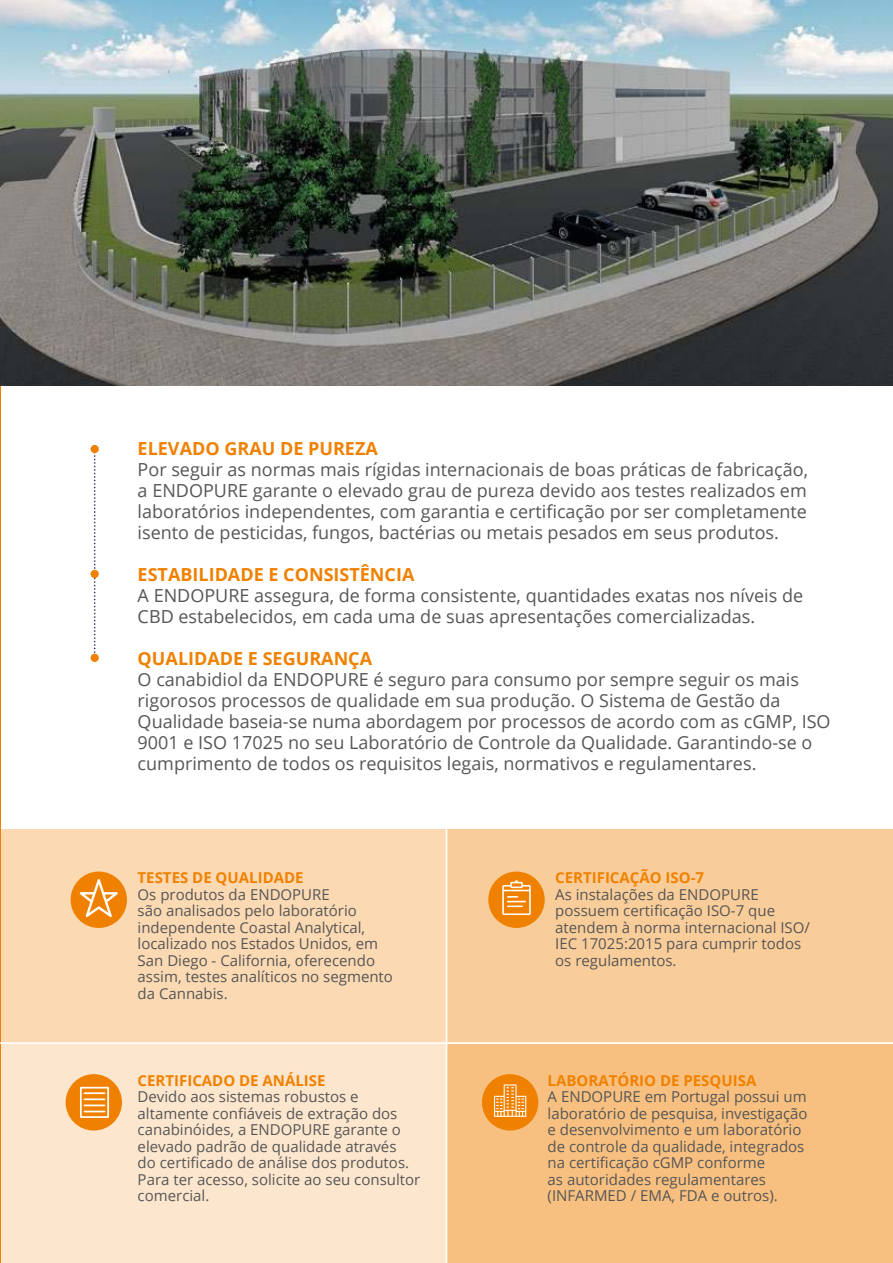
<style>
.page{position:relative;width:893px;height:1263px;background:#fff}
.page>*{position:absolute;margin:0;border:0;box-sizing:border-box;transform-origin:0 0}
.t1{font:18px/21px "Open Sans";color:#575656}
.t2{font:700 18px "Open Sans";color:#f08100}
.t3{font:15px/16.5px "Open Sans";color:#575656}
.t4{font:700 15px "Open Sans";color:#f08100}
</style>
<div class="page">
<hr style="left:0;top:0;width:1px;height:1263px;background:#f08100">
<div style="left:0;top:829px;width:446px;height:215px;background:#fad9b3"></div>
<div style="left:0;top:1044px;width:446px;height:219px;background:#fce6cd"></div>
<div style="left:446px;top:829px;width:447px;height:215px;background:#f9cd9a"></div>
<div style="left:446px;top:1044px;width:447px;height:219px;background:#f7c080"></div>
<img style="left:0;top:0;width:893px;height:385px">
<div style="left:482px;top:1074px;width:56px;height:56px;background:#f08100;border-radius:50%"></div>
<svg style="left:494px;top:1084px;width:32px;height:33px"></svg>
<div style="left:66px;top:1074px;width:56px;height:56px;background:#f08100;border-radius:50%"></div>
<div style="left:488px;top:871px;width:57px;height:57px;background:#f08100;border-radius:50%"></div>
<svg style="left:502px;top:880px;width:29px;height:35px"></svg>
<div style="left:71px;top:871px;width:56px;height:57px;background:#f08100;border-radius:50%"></div>
<svg style="left:80px;top:879px;width:38px;height:38px"></svg>
<svg style="left:94px;top:453px;width:2px;height:201px"></svg>
<hr style="left:446px;top:829px;width:1px;height:434px;background:#fff">
<div style="left:91px;top:445px;width:8px;height:8px;background:#f08100;border-radius:50%"></div>
<div style="left:91px;top:570px;width:8px;height:8px;background:#f08100;border-radius:50%"></div>
<div style="left:91px;top:654px;width:8px;height:8px;background:#f08100;border-radius:50%"></div>
<hr style="left:0;top:1042px;width:893px;height:2px;background:#fff">
<div style="left:80px;top:1087px;width:29px;height:31px;border:2px solid #fff"></div>
<hr style="left:84px;top:1092px;width:21px;height:2px;background:#fff">
<hr style="left:84px;top:1104px;width:21px;height:2px;background:#fff">
<hr style="left:84px;top:1098px;width:21px;height:2px;background:#fff">
<svg style="left:84px;top:1111px;width:21px;height:1px"></svg>
<p class="t2" style="left:138px;top:441px;width:242px">ELEVADO GRAU DE PUREZA</p>
<p class="t1" style="left:138px;top:458px;width:672px;text-align:justify">Por seguir as normas mais rígidas internacionais de boas práticas de fabricação, a ENDOPURE garante o elevado grau de pureza devido aos testes realizados em laboratórios independentes, com garantia e certificação por ser completamente isento de pesticidas, fungos, bactérias ou metais pesados em seus produtos.</p>
<p class="t2" style="left:138px;top:567px;width:278px">ESTABILIDADE E CONSISTÊNCIA</p>
<p class="t1" style="left:138px;top:586px;width:667px">A ENDOPURE assegura, de forma consistente, quantidades exatas nos níveis de<br>CBD estabelecidos, em cada uma de suas apresentações comercializadas.</p>
<p class="t2" style="left:138px;top:651px;width:236px">QUALIDADE E SEGURANÇA</p>
<p class="t1" style="left:138px;top:671px;width:694px">O canabidiol da ENDOPURE é seguro para consumo por sempre seguir os mais rigorosos processos de qualidade em sua produção. O Sistema de Gestão da Qualidade baseia-se numa abordagem por processos de acordo com as cGMP, ISO 9001 e ISO 17025 no seu Laboratório de Controle da Qualidade. Garantindo-se o cumprimento de todos os requisitos legais, normativos e regulamentares.</p>
<p class="t4" style="left:138px;top:871px;width:168px">TESTES DE QUALIDADE</p>
<p class="t3" style="left:138px;top:887px;width:257px">Os produtos da ENDOPURE<br>são analisados pelo laboratório independente Coastal Analytical, localizado nos Estados Unidos, em<br>San Diego - California, oferecendo assim, testes analíticos no segmento da Cannabis.</p>
<p class="t4" style="left:138px;top:1074px;width:189px">CERTIFICADO DE ANÁLISE</p>
<p class="t3" style="left:138px;top:1090px;width:284px">Devido aos sistemas robustos e altamente confiáveis de extração dos canabinóides, a ENDOPURE garante o elevado padrão de qualidade através<br>do certificado de análise dos produtos.<br>Para ter acesso, solicite ao seu consultor comercial.</p>
<p class="t4" style="left:555px;top:871px;width:150px">CERTIFICAÇÃO ISO-7</p>
<p class="t3" style="left:555px;top:887px;width:256px">As instalações da ENDOPURE possuem certificação ISO-7 que atendem à norma internacional ISO/<br>IEC 17025:2015 para cumprir todos os regulamentos.</p>
<p class="t4" style="left:548px;top:1074px;width:210px">LABORATÓRIO DE PESQUISA</p>
<p class="t3" style="left:548px;top:1090px;width:261px">A ENDOPURE em Portugal possui um laboratório de pesquisa, investigação e desenvolvimento e um laboratório de controle da qualidade, integrados na certificação cGMP conforme<br>as autoridades regulamentares (INFARMED / EMA, FDA e outros).</p>
</div>
